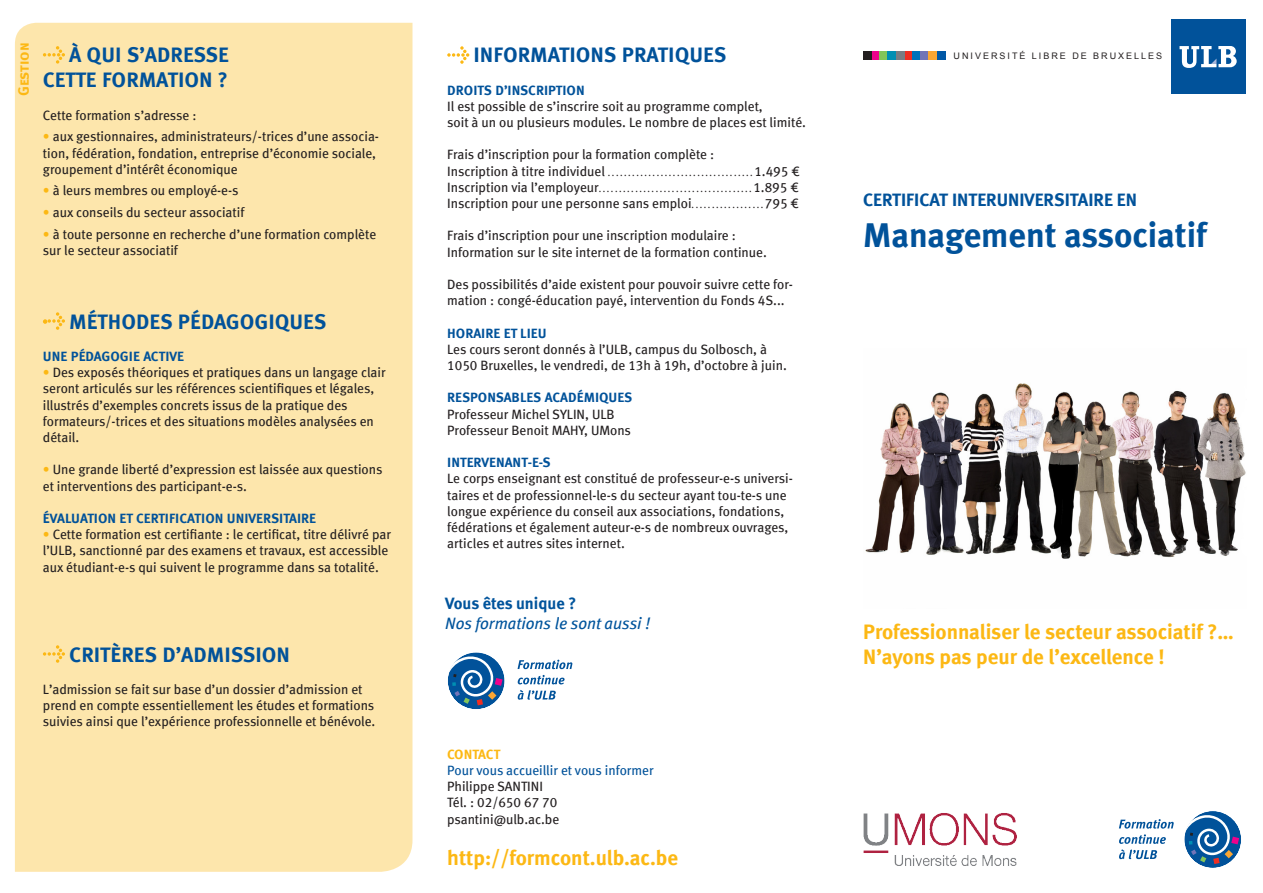
<style>
.page{position:relative;width:1263px;height:893px;background:#fff}
.page>*{position:absolute;margin:0;border:0;box-sizing:border-box;transform-origin:0 0}
.t1{font:34.5px "Meta Bold LF";color:#01529a}
.t2{font:21px/25.2px "Meta Bold LF";color:#fcb814}
.t3{font:21px "Meta Bold LF Caps";color:#01529a}
.t4{font:18px "Meta Bold LF";color:#01529a}
.t5{font:italic 16.5px "Meta Book LF";color:#01549c}
.t6{font:16.5px "Meta Bold LF";letter-spacing:-.005em;color:#01549c}
.t7{font:15px "Meta Bold LF Caps";letter-spacing:-.005em;color:#fcb814}
.t8{font:13.5px/16.2px "Meta Book LF";color:#231f20}
.t9{font:13.5px "Meta Bold LF Caps";color:#01529a}
.t10{font:13.5px "Meta Book LF";color:#01529a}
.t11{font:13.5px "Meta Bold LF Caps";letter-spacing:-.01em;color:#fcb814}
.t12{font:9px "Meta Book LF";color:#231f20}
.t13{font:9px "Arial";letter-spacing:.22em;color:#231f20}
.s1{color:#fcb814}
.s2{font-size:13.5px}
.s3{font-size:9px}
</style>
<div class="page">
<div style="left:15px;top:23px;width:397px;height:849px;background:#fde6ac"></div>
<div style="left:1171px;top:19px;width:75px;height:75px;background:#01529a"></div>
<svg style="left:1179px;top:46px;width:58px;height:22px"></svg>
<div style="left:871px;top:52px;width:9px;height:8px;background:#ed028c"></div>
<div style="left:863px;top:52px;width:8px;height:8px;background:#231f20"></div>
<div style="left:880px;top:52px;width:8px;height:8px;background:#83c559"></div>
<div style="left:904px;top:52px;width:8px;height:8px;background:#ee2e22"></div>
<div style="left:912px;top:52px;width:8px;height:8px;background:#0072bc"></div>
<div style="left:888px;top:52px;width:8px;height:8px;background:#008fb3"></div>
<div style="left:937px;top:52px;width:8px;height:8px;background:#0158a6"></div>
<div style="left:920px;top:52px;width:9px;height:8px;background:#7174b7"></div>
<div style="left:896px;top:52px;width:8px;height:8px;background:#787d83"></div>
<div style="left:929px;top:52px;width:8px;height:8px;background:#faa633"></div>
<svg style="left:1119px;top:819px;width:55px;height:40px"></svg>
<img style="left:865px;top:383px;width:381px;height:176px">
<svg style="left:517px;top:660px;width:55px;height:9px"></svg>
<svg style="left:518px;top:675px;width:47px;height:9px"></svg>
<svg style="left:518px;top:690px;width:38px;height:10px"></svg>
<svg style="left:448px;top:652px;width:57px;height:57px"></svg>
<svg style="left:448px;top:654px;width:55px;height:51px"></svg>
<div style="left:445px;top:650px;width:62px;height:62px;border:2px solid #fff;border-radius:50%"></div>
<svg style="left:1184px;top:811px;width:57px;height:57px"></svg>
<svg style="left:1185px;top:813px;width:54px;height:51px"></svg>
<div style="left:1182px;top:809px;width:62px;height:61px;border:2px solid #fff;border-radius:50%"></div>
<svg style="left:447px;top:46px;width:22px;height:18px"></svg>
<svg style="left:43px;top:46px;width:22px;height:18px"></svg>
<svg style="left:43px;top:312px;width:22px;height:18px"></svg>
<svg style="left:43px;top:645px;width:22px;height:18px"></svg>
<img style="left:864px;top:813px;width:153px;height:53px">
<p class="t7" style="left:15px;top:96px;width:55px;rotate:-90deg">Gestion</p>
<p class="t3" style="left:69px;top:42px;width:161px">À QUI S’ADRESSE</p>
<p class="t3" style="left:43px;top:68px;width:186px">CETTE FORMATION ?</p>
<p class="t8" style="left:43px;top:107px;width:155px">Cette formation s’adresse :</p>
<p class="t8" style="left:43px;top:128px;width:338px"><span class="s1">•</span> aux gestionnaires, administrateurs/-trices d’une associa&shy;tion, fédération, fondation, entreprise d’économie sociale, groupement d’intérêt économique</p>
<p class="t8" style="left:43px;top:182px;width:197px"><span class="s1">•</span> à leurs membres ou employé-e-s</p>
<p class="t8" style="left:43px;top:204px;width:203px"><span class="s1">•</span> aux conseils du secteur associatif</p>
<p class="t8" style="left:43px;top:226px;width:335px"><span class="s1">•</span> à toute personne en recherche d’une formation complète sur le secteur associatif</p>
<p class="t3" style="left:69px;top:309px;width:259px">MÉTHODES PÉDAGOGIQUES</p>
<p class="t9" style="left:43px;top:348px;width:143px">UNE PÉDAGOGIE ACTIVE</p>
<p class="t8" style="left:43px;top:364px;width:344px"><span class="s1">•</span> Des exposés théoriques et pratiques dans un langage clair seront articulés sur les références scientifiques et légales, illustrés d’exemples concrets issus de la pratique des formateurs/-trices et des situations modèles analysées en détail.</p>
<p class="t8" style="left:43px;top:461px;width:341px"><span class="s1">•</span> Une grande liberté d’expression est laissée aux questions et interventions des participant-e-s.</p>
<p class="t9" style="left:43px;top:510px;width:275px">ÉVALUATION ET CERTIFICATION UNIVERSITAIRE</p>
<p class="t8" style="left:43px;top:526px;width:350px"><span class="s1">•</span> Cette formation est certifiante : le certificat, titre délivré par l’ULB, sanctionné par des examens et travaux, est accessible aux étudiant-e-s qui suivent le programme dans sa totalité.</p>
<p class="t3" style="left:69px;top:642px;width:222px">CRITÈRES D’ADMISSION</p>
<p class="t8" style="left:43px;top:681px;width:334px">L’admission se fait sur base d’un dossier d’admission et prend en compte essentiellement les études et formations suivies ainsi que l’expérience professionnelle et bénévole.</p>
<p class="t3" style="left:473px;top:42px;width:254px">INFORMATIONS PRATIQUES</p>
<p class="t9" style="left:447px;top:82px;width:139px">DROITS D’INSCRIPTION</p>
<p class="t8" style="left:447px;top:98px;width:317px">Il est possible de s’inscrire soit au programme complet,</p>
<p class="t8" style="left:447px;top:114px;width:360px">soit à un ou plusieurs modules. Le nombre de places est limité.</p>
<p class="t8" style="left:447px;top:146px;width:268px">Frais d’inscription pour la formation complète :</p>
<p class="t12" style="left:447px;top:167px;width:354px"><span class="s2">Inscription à titre individuel</span> ....................................<span class="s2">1.495 €</span></p>
<p class="t12" style="left:447px;top:183px;width:353px"><span class="s2">Inscription via l’employeur</span>......................................<span class="s2">1.895 €</span></p>
<p class="t8" style="left:447px;top:195px;width:353px">Inscription pour une personne sans emploi<span class="s3">. . . . . . . . . . . . . . . . . .</span> 795 €</p>
<p class="t8" style="left:447px;top:227px;width:290px">Frais d’inscription pour une inscription modulaire :</p>
<p class="t8" style="left:447px;top:244px;width:321px">Information sur le site internet de la formation continue.</p>
<p class="t8" style="left:447px;top:276px;width:347px">Des possibilités d’aide existent pour pouvoir suivre cette for&shy;mation : congé-éducation payé, intervention du Fonds 4S...</p>
<p class="t9" style="left:447px;top:325px;width:101px">HORAIRE ET LIEU</p>
<p class="t8" style="left:447px;top:341px;width:321px">Les cours seront donnés à l’ULB, campus du Solbosch, à</p>
<p class="t8" style="left:447px;top:357px;width:341px">1050 Bruxelles, le vendredi, de 13h à 19h, d’octobre à juin.</p>
<p class="t9" style="left:447px;top:390px;width:187px">RESPONSABLES ACADÉMIQUES</p>
<p class="t8" style="left:447px;top:406px;width:169px">Professeur Michel SYLIN, ULB</p>
<p class="t8" style="left:447px;top:422px;width:185px">Professeur Benoit MAHY, UMons</p>
<p class="t9" style="left:447px;top:454px;width:105px">INTERVENANT-E-S</p>
<p class="t8" style="left:447px;top:470px;width:347px">Le corps enseignant est constitué de professeur-e-s universi&shy;taires et de professionnel-le-s du secteur ayant tou-te-s une longue expérience du conseil aux associations, fondations, fédérations et également auteur-e-s de nombreux ouvrages, articles et autres sites internet.</p>
<p class="t6" style="left:445px;top:594px;width:132px">Vous êtes unique ?</p>
<p class="t5" style="left:445px;top:614px;width:206px">Nos formations le sont aussi !</p>
<p class="t11" style="left:447px;top:746px;width:55px">CONTACT</p>
<p class="t10" style="left:447px;top:762px;width:208px">Pour vous accueillir et vous informer</p>
<p class="t8" style="left:447px;top:778px;width:97px">Philippe SANTINI</p>
<p class="t8" style="left:447px;top:794px;width:112px">Tél. : 02/650 67 70</p>
<p class="t8" style="left:447px;top:811px;width:114px">psantini@ulb.ac.be</p>
<p class="t2" style="left:447px;top:845px;width:232px">http://formcont.ulb.ac.be</p>
<p class="t13" style="left:954px;top:50px;width:210px">UNIVERSITÉ LIBRE DE BRUXELLES</p>
<p class="t4" style="left:863px;top:189px;width:275px">CERTIFICAT INTERUNIVERSITAIRE EN</p>
<p class="t1" style="left:863px;top:215px;width:345px">Management associatif</p>
<p class="t2" style="left:863px;top:618px;width:372px">Professionnaliser le secteur associatif ?…<br>N’ayons pas peur de l’excellence !</p>
</div>
